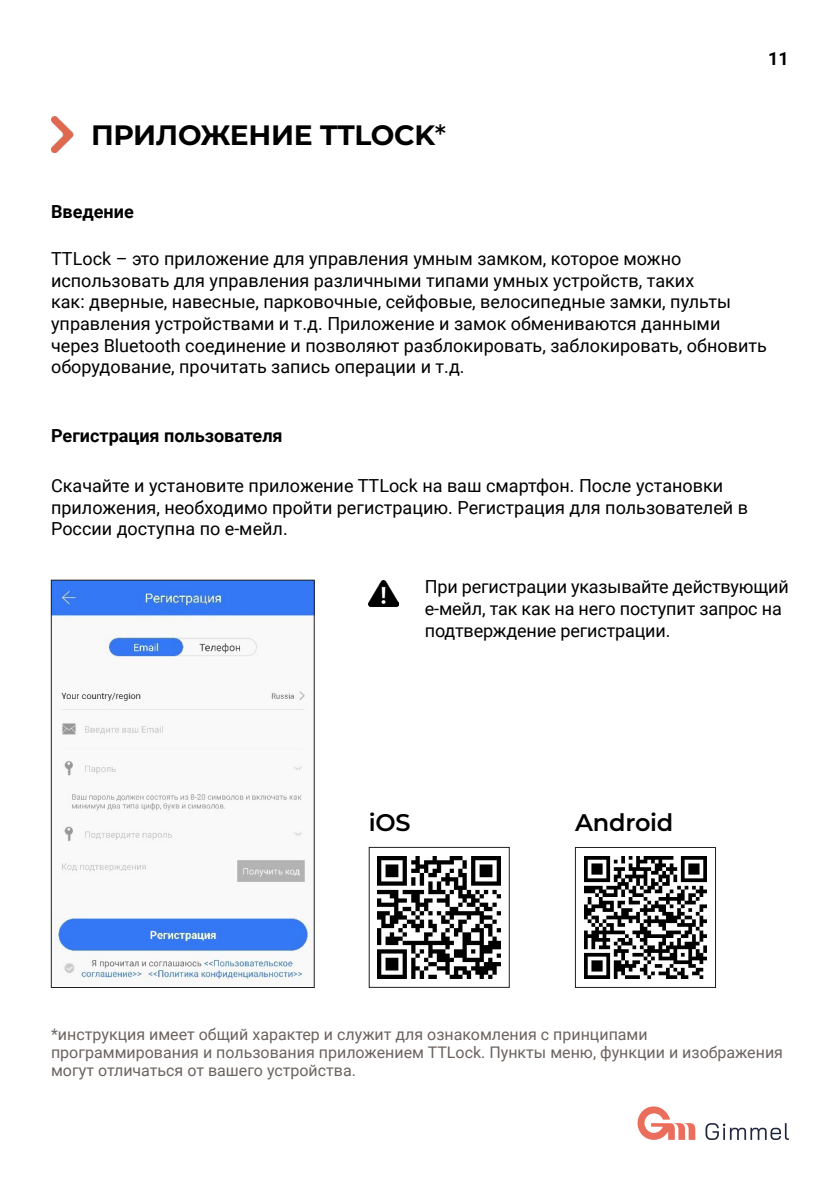
<style>
.page{position:relative;width:840px;height:1191px;background:#fff}
.page>*{position:absolute;margin:0;border:0;box-sizing:border-box;transform-origin:0 0}
.t1{font:700 28px "Montserrat";letter-spacing:-.01em;color:#000}
.t2{font:600 24px "Montserrat";letter-spacing:-.01em;color:#000}
.t3{font:18px/21.6px "Roboto";color:#000}
.t4{font:700 18px "Roboto";color:#000}
.t5{font:16px/18px "Roboto";color:#6b6360}
.s1{font-weight:500}
</style>
<div class="page">
<img style="left:51px;top:117px;width:23px;height:36px">
<img style="left:369px;top:580px;width:29px;height:26px">
<img style="left:53px;top:582px;width:259px;height:401px">
<div style="left:51px;top:580px;width:263px;height:407px;border:1px solid #231f20"></div>
<img style="left:584px;top:856px;width:122px;height:122px">
<div style="left:574px;top:847px;width:141px;height:140px;border:1px solid #231f20"></div>
<img style="left:377px;top:856px;width:123px;height:122px">
<svg style="left:705px;top:1123px;width:83px;height:17px"></svg>
<svg style="left:637px;top:1106px;width:58px;height:33px"></svg>
<p class="t1" style="left:91px;top:117px;width:356px">ПРИЛОЖЕНИЕ TTLOCK<span class="s1">*</span></p>
<p class="t4" style="left:51px;top:199px;width:84px">Введение</p>
<p class="t4" style="left:767px;top:46px;width:22px">11</p>
<p class="t3" style="left:51px;top:247px;width:716px">TTLock – это приложение для управления умным замком, которое можно использовать для управления различными типами умных устройств, таких<br>как: дверные, навесные, парковочные, сейфовые, велосипедные замки, пульты управления устройствами и т.д. Приложение и замок обмениваются данными через Bluetooth соединение и позволяют разблокировать, заблокировать, обновить оборудование, прочитать запись операции и т.д.</p>
<p class="t4" style="left:51px;top:423px;width:233px">Регистрация пользователя</p>
<p class="t3" style="left:51px;top:474px;width:698px">Скачайте и установите приложение TTLock на ваш смартфон. После установки приложения, необходимо пройти регистрацию. Регистрация для пользователей в<br>России доступна по е-мейл.</p>
<p class="t3" style="left:424px;top:575px;width:365px">При регистрации указывайте действующий е-мейл, так как на него поступит запрос на подтверждение регистрации.</p>
<p class="t2" style="left:369px;top:806px;width:43px">iOS</p>
<p class="t2" style="left:574px;top:806px;width:100px">Android</p>
<p class="t5" style="left:51px;top:1024px;width:733px">*инструкция имеет общий характер и служит для ознакомления с принципами программирования и пользования приложением TTLock. Пункты меню, функции и изображения могут отличаться от вашего устройства.</p>
</div>
